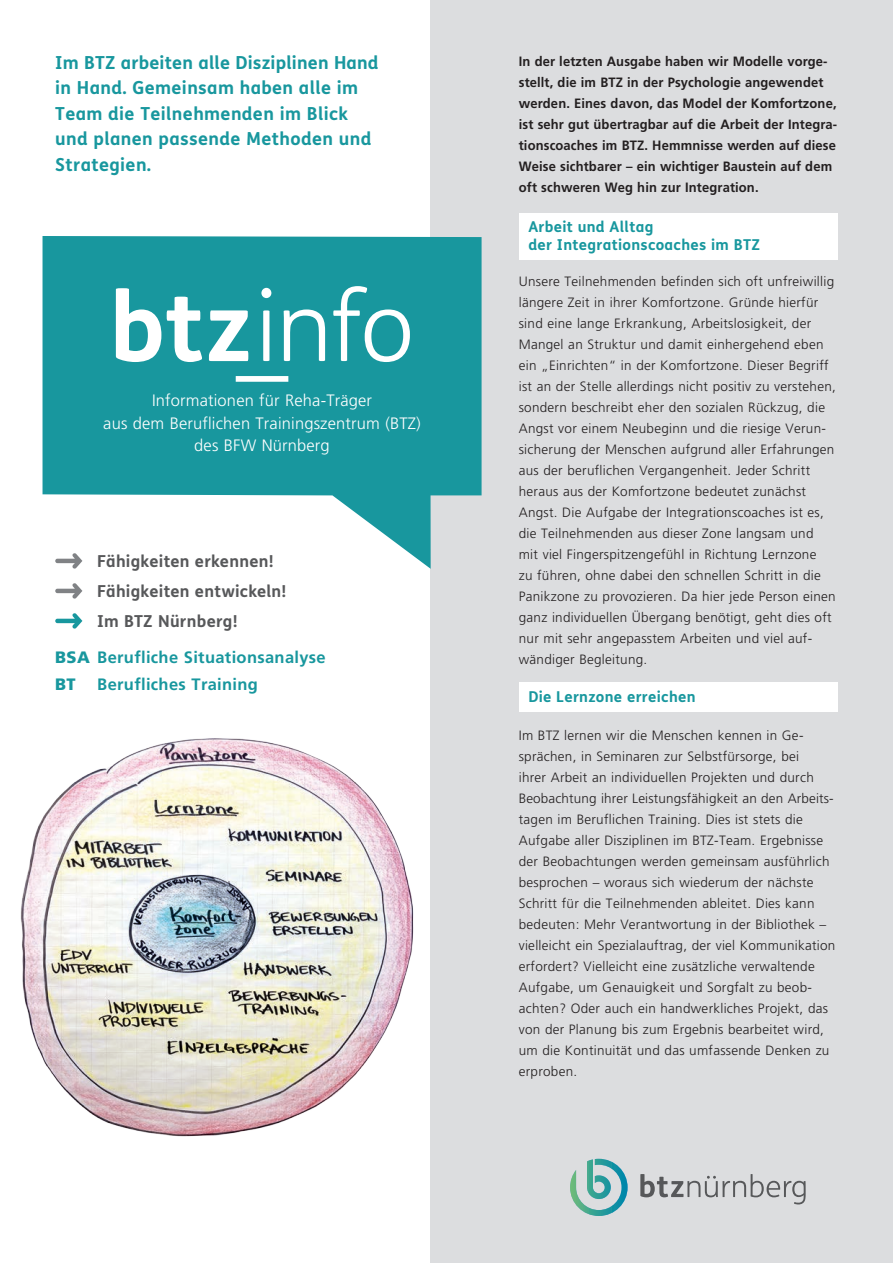
<style>
.page{position:relative;width:893px;height:1263px;background:#fff}
.page>*{position:absolute;margin:0;border:0;box-sizing:border-box;transform-origin:0 0}
.t1{font:300 95.85px "FS Me";color:#fff}
.t2{font:700 18px/25.5px "FS Me";letter-spacing:.02em;color:#18979e}
.t3{font:300 16.5px/22.5px "Frutiger LT Pro";letter-spacing:.01em;color:#fff;text-align:center}
.t4{font:700 16.5px/30px "FS Me";letter-spacing:.015em;color:#57585a}
.t5{font:700 16.5px/27px "Frutiger LT Pro";letter-spacing:.02em;color:#18979e}
.t6{font:700 15px/18px "FS Me";letter-spacing:.02em;color:#18979e}
.t7{font:300 13.5px/21px "Frutiger LT Pro";letter-spacing:.02em;color:#231f20}
.t8{font:700 13.5px/21px "Frutiger LT Pro";letter-spacing:.01em;color:#231f20;scale:.96 1}
.s1{font-weight:700}
.s2{font-weight:900}
</style>
<div class="page">
<div style="left:431px;top:0;width:462px;height:1263px;background:#dcdddf"></div>
<svg style="left:43px;top:236px;width:439px;height:333px;fill:#18979e"></svg>
<div style="left:236px;top:376px;width:52px;height:6px;background:#fff"></div>
<svg style="left:55px;top:553px;width:27px;height:16px"></svg>
<svg style="left:55px;top:583px;width:27px;height:16px"></svg>
<svg style="left:55px;top:613px;width:27px;height:16px"></svg>
<img style="left:20px;top:738px;width:394px;height:399px">
<div style="left:519px;top:213px;width:319px;height:46px;background:#fff"></div>
<div style="left:519px;top:682px;width:319px;height:30px;background:#fff"></div>
<svg style="left:570px;top:1159px;width:58px;height:57px"></svg>
<svg style="left:640px;top:1174px;width:166px;height:30px"></svg>
<h2 class="t2" style="left:55px;top:49px;width:325px">Im BTZ arbeiten alle Disziplinen Hand in Hand. Gemeinsam haben alle im<br>Team die Teilnehmenden im Blick und planen passende Methoden und<br>Strategien.</h2>
<h1 class="t1" style="left:110px;top:262px;width:306px"><span class="s1">btz</span>info</h1>
<p class="t3" style="left:103px;top:389px;width:319px">Informationen für Reha-Träger<br>aus dem Beruflichen Trainingszentrum (BTZ) des BFW Nürnberg</p>
<p class="t4" style="left:97px;top:545px;width:191px">Fähigkeiten erkennen!<br>Fähigkeiten entwickeln!<br>Im BTZ Nürnberg!</p>
<p class="t5" style="left:55px;top:643px;width:272px"><span class="s2">BSA</span> Berufliche Situationsanalyse<br><span class="s2">BT</span></p>
<p class="t5" style="left:97px;top:670px;width:162px">Berufliches Training</p>
<p class="t8" style="left:519px;top:51px;width:333px">In der letzten Ausgabe haben wir Modelle vorge&shy;stellt, die im BTZ in der Psychologie angewendet werden. Eines davon, das Model der Komfortzone, ist sehr gut übertragbar auf die Arbeit der Integra&shy;tionscoaches im BTZ. Hemmnisse werden auf diese Weise sichtbarer – ein wichtiger Baustein auf dem oft schweren Weg hin zur Integration.</p>
<p class="t6" style="left:528px;top:217px;width:233px">Arbeit und Alltag<br>der Integrationscoaches im BTZ</p>
<p class="t7" style="left:519px;top:271px;width:319px">Unsere Teilnehmenden befinden sich oft unfreiwillig längere Zeit in ihrer Komfortzone. Gründe hierfür sind eine lange Erkrankung, Arbeitslosigkeit, der Mangel an Struktur und damit einhergehend eben ein „Einrichten“ in der Komfortzone. Dieser Begriff ist an der Stelle allerdings nicht positiv zu verstehen, sondern beschreibt eher den sozialen Rückzug, die Angst vor einem Neubeginn und die riesige Verun&shy;sicherung der Menschen aufgrund aller Erfahrungen aus der beruflichen Vergangenheit. Jeder Schritt heraus aus der Komfortzone bedeutet zunächst Angst. Die Aufgabe der Integrationscoaches ist es, die Teilnehmenden aus dieser Zone langsam und mit viel Fingerspitzengefühl in Richtung Lernzone<br>zu führen, ohne dabei den schnellen Schritt in die Panikzone zu provozieren. Da hier jede Person einen ganz individuellen Übergang benötigt, geht dies oft nur mit sehr angepasstem Arbeiten und viel auf&shy;wändiger Begleitung.</p>
<p class="t6" style="left:528px;top:687px;width:169px">Die Lernzone erreichen</p>
<p class="t7" style="left:519px;top:724px;width:318px">Im BTZ lernen wir die Menschen kennen in Ge&shy;sprächen, in Seminaren zur Selbstfürsorge, bei<br>ihrer Arbeit an individuellen Projekten und durch Beobachtung ihrer Leistungsfähigkeit an den Arbeits&shy;tagen im Beruflichen Training. Dies ist stets die Aufgabe aller Disziplinen im BTZ-Team. Ergebnisse der Beobachtungen werden gemeinsam ausführlich besprochen – woraus sich wiederum der nächste Schritt für die Teilnehmenden ableitet. Dies kann bedeuten: Mehr Verantwortung in der Bibliothek – vielleicht ein Spezialauftrag, der viel Kommunikation erfordert? Vielleicht eine zusätzliche verwaltende Aufgabe, um Genauigkeit und Sorgfalt zu beob&shy;achten? Oder auch ein handwerkliches Projekt, das von der Planung bis zum Ergebnis bearbeitet wird, um die Kontinuität und das umfassende Denken zu erproben.</p>
</div>
